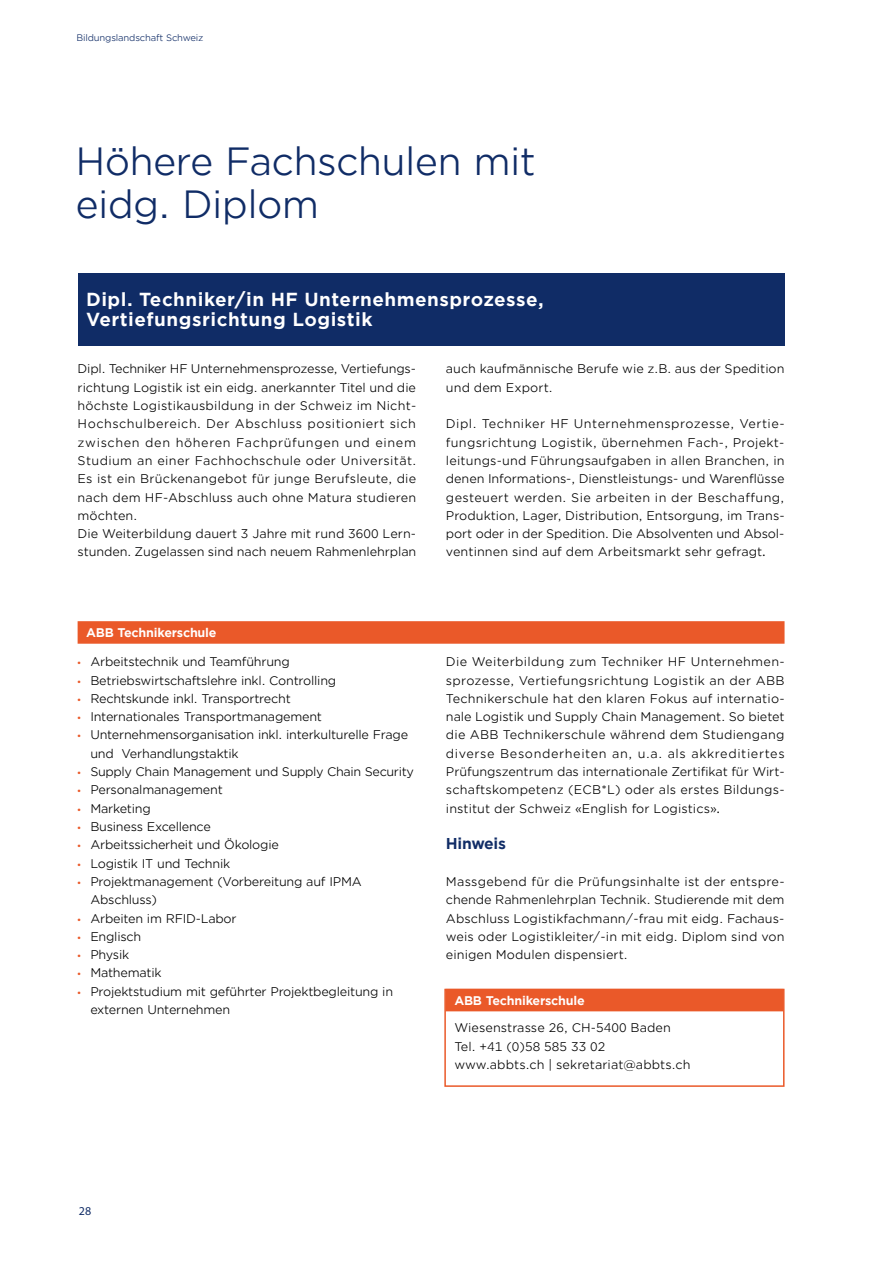
<style>
.page{position:relative;width:893px;height:1263px;background:#fff}
.page>*{position:absolute;margin:0;border:0;box-sizing:border-box;transform-origin:0 0}
.t1{font:37.5px/43.5px "Gotham Office";letter-spacing:-.02em;color:#102c66}
.t2{font:700 18px/20.2px "Gotham Office";letter-spacing:.025em;color:#fff}
.t3{font:700 15px "Gotham Office";letter-spacing:-.02em;color:#102c66}
.t4{font:12px/18.3px "Gotham Office";letter-spacing:-.01em;color:#000}
.t5{font:12px/18.3px "Gotham Office";letter-spacing:.015em;color:#000}
.t6{font:12px "Gotham Office";letter-spacing:-.03em;color:#000}
.t7{font:700 12px "Gotham Office";letter-spacing:-.02em;color:#fff}
.t8{font:12px "Myriad Pro";color:#102c66}
.t9{font:9px "Gotham Office";letter-spacing:-.02em;color:#102c66}
.s1{font-family:"Myriad Pro";font-size:13.2px}
.s2{font-family:"Myriad Pro";color:#ea5929}
</style>
<div class="page">
<div style="left:78px;top:621px;width:706px;height:23px;background:#ea5929"></div>
<div style="left:445px;top:989px;width:338px;height:22px;background:#ea5929"></div>
<div style="left:444px;top:989px;width:340px;height:98px;border:2px solid #ea5929"></div>
<div style="left:78px;top:273px;width:706px;height:72px;background:#102c66"></div>
<p class="t9" style="left:77px;top:32px;width:129px">Bildungslandschaft Schweiz</p>
<h1 class="t1" style="left:75px;top:138px;width:462px">Höhere Fachschulen mit eidg. Diplom</h1>
<h2 class="t2" style="left:86px;top:289px;width:459px">Dipl. Techniker/in HF Unternehmensprozesse,<br>Vertiefungsrichtung Logistik</h2>
<p class="t5" style="left:78px;top:360px;width:340px">Dipl. Techniker HF Unternehmensprozesse, Vertiefungs&shy;richtung Logistik ist ein eidg. anerkannter Titel und die höchste Logistikausbildung in der Schweiz im Nicht-Hochschulbereich. Der Abschluss positioniert sich zwischen den höheren Fachprüfungen und einem Studium an einer Fachhochschule oder Universität.<br>Es ist ein Brückenangebot für junge Berufsleute, die nach dem HF-Abschluss auch ohne Matura studieren möchten.<br>Die Weiterbildung dauert 3 Jahre mit rund 3600 Lern&shy;stunden. Zugelassen sind nach neuem Rahmenlehrplan</p>
<p class="t4" style="left:446px;top:360px;width:340px">auch kaufmännische Berufe wie z.B. aus der Spedition und dem Export.</p>
<p class="t4" style="left:446px;top:414px;width:340px;text-align:justify">Dipl. Techniker HF Unternehmensprozesse, Vertie&shy;fungsrichtung Logistik, übernehmen Fach-, Projekt&shy;leitungs-und Führungsaufgaben in allen Branchen, in denen Informations-, Dienstleistungs- und Warenflüsse gesteuert werden. Sie arbeiten in der Beschaffung, Produktion, Lager, Distribution, Entsorgung, im Trans&shy;port oder in der Spedition. Die Absolventen und Absol&shy;ventinnen sind auf dem Arbeitsmarkt sehr gefragt<span class="s1">.</span></p>
<p class="t7" style="left:86px;top:624px;width:132px">ABB Technikerschule</p>
<p class="t4" style="left:78px;top:652px;width:214px"><span class="s2">•</span> Arbeitstechnik und Teamführung</p>
<p class="t4" style="left:78px;top:671px;width:260px"><span class="s2">•</span> Betriebswirtschaftslehre inkl. Controlling</p>
<p class="t4" style="left:78px;top:689px;width:215px"><span class="s2">•</span> Rechtskunde inkl. Transportrecht</p>
<p class="t4" style="left:78px;top:707px;width:246px"><span class="s2">•</span> Internationales Transportmanagement</p>
<p class="t4" style="left:90px;top:726px;width:319px;text-indent:-13px"><span class="s2">•</span> Unternehmensorganisation inkl. interkulturelle Frage und Verhandlungstaktik</p>
<p class="t6" style="left:78px;top:764px;width:338px"><span class="s2">•</span> Supply Chain Management und Supply Chain Security</p>
<p class="t4" style="left:78px;top:780px;width:147px"><span class="s2">•</span> Personalmanagement</p>
<p class="t4" style="left:78px;top:799px;width:75px"><span class="s2">•</span> Marketing</p>
<p class="t4" style="left:78px;top:817px;width:135px"><span class="s2">•</span> Business Excellence</p>
<p class="t4" style="left:78px;top:835px;width:203px"><span class="s2">•</span> Arbeitssicherheit und Ökologie</p>
<p class="t4" style="left:78px;top:854px;width:154px"><span class="s2">•</span> Logistik IT und Technik</p>
<p class="t4" style="left:90px;top:872px;width:273px;text-indent:-13px"><span class="s2">•</span> Projektmanagement (Vorbereitung auf IPMA<br>Abschluss)</p>
<p class="t4" style="left:78px;top:909px;width:161px"><span class="s2">•</span> Arbeiten im RFID-Labor</p>
<p class="t4" style="left:78px;top:927px;width:65px"><span class="s2">•</span> Englisch</p>
<p class="t4" style="left:78px;top:945px;width:53px"><span class="s2">•</span> Physik</p>
<p class="t4" style="left:78px;top:963px;width:86px"><span class="s2">•</span> Mathematik</p>
<p class="t4" style="left:90px;top:982px;width:304px;text-indent:-13px"><span class="s2">•</span> Projektstudium mit geführter Projektbegleitung in externen Unternehmen</p>
<p class="t4" style="left:446px;top:652px;width:340px;text-align:justify">Die Weiterbildung zum Techniker HF Unternehmen&shy;sprozesse, Vertiefungsrichtung Logistik an der ABB Technikerschule hat den klaren Fokus auf internatio&shy;nale Logistik und Supply Chain Management. So bietet die ABB Technikerschule während dem Studiengang diverse Besonderheiten an, u.a. als akkreditiertes Prüfungszentrum das internationale Zertifikat für Wirt&shy;schaftskompetenz (ECB*L) oder als erstes Bildungs&shy;institut der Schweiz «English for Logistics»<span class="s1">.</span></p>
<p class="t3" style="left:446px;top:833px;width:62px">Hinweis</p>
<p class="t4" style="left:446px;top:872px;width:340px;text-align:justify">Massgebend für die Prüfungsinhalte ist der entspre&shy;chende Rahmenlehrplan Technik. Studierende mit dem Abschluss Logistikfachmann/-frau mit eidg. Fachaus&shy;weis oder Logistikleiter/-in mit eidg. Diplom sind von einigen Modulen dispensiert.</p>
<p class="t7" style="left:454px;top:992px;width:132px">ABB Technikerschule</p>
<p class="t4" style="left:454px;top:1018px;width:238px">Wiesenstrasse 26, CH-5400 Baden<br>Tel. +41 (0)58 585 33 02 www.abbts.ch | sekretariat@abbts.ch</p>
<p class="t8" style="left:79px;top:1204px;width:14px">28</p>
</div>
